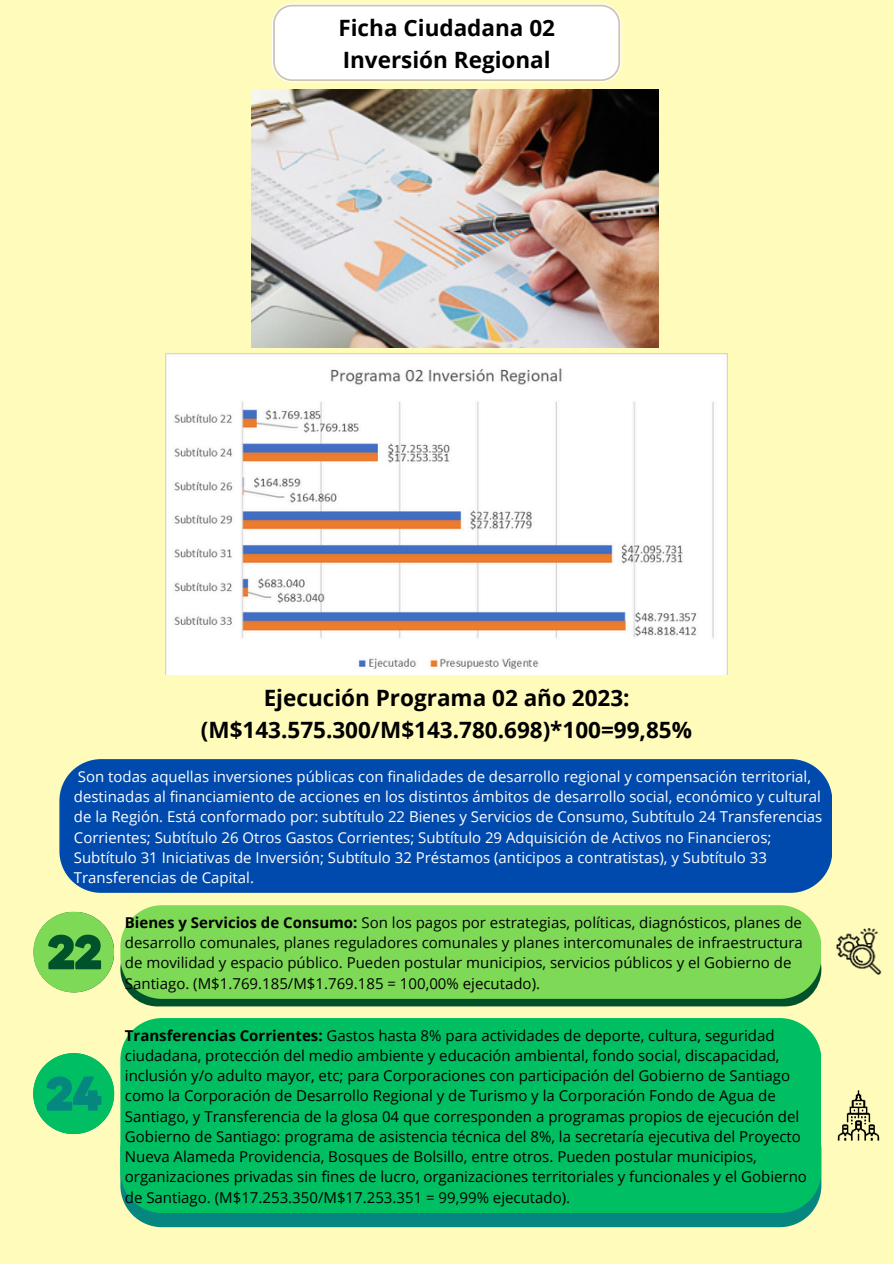
<style>
.page{position:relative;width:894px;height:1264px;background:#fff}
.page>*{position:absolute;margin:0;border:0;box-sizing:border-box;transform-origin:0 0}
.t1{font:700 22.5px/31.5px "Open Sans";color:#000}
.t2{font:15px/20.2px "Open Sans";color:#000}
.t3{font:15px/20.2px "Open Sans";color:#fff}
.s1{font-weight:700}
</style>
<div class="page">
<div style="left:0;top:0;width:893px;height:1263px;background:#fffcbb"></div>
<div style="left:120px;top:932px;width:701px;height:74px;background:#00522a;border-radius:37px"></div>
<svg style="left:33px;top:911px;width:81px;height:81px"></svg>
<div style="left:120px;top:905px;width:701px;height:93px;background:#7ed957"></div>
<svg style="left:33px;top:1053px;width:81px;height:81px"></svg>
<svg style="left:130px;top:1212px;width:682px;height:15px;background:#0b8d7f"></svg>
<div style="left:120px;top:1018px;width:701px;height:194px;background:#00bf63"></div>
<img style="left:251px;top:89px;width:407px;height:258px">
<svg style="left:272px;top:4px;width:349px;height:78px;background:#fcfbfa"></svg>
<img style="left:836px;top:928px;width:46px;height:47px">
<img style="left:837px;top:1090px;width:43px;height:51px">
<img style="left:166px;top:354px;width:561px;height:320px">
<div style="left:59px;top:759px;width:773px;height:133px;background:#004aad"></div>
<p class="t1" style="left:338px;top:12px;width:218px">Ficha Ciudadana 02<br>Inversión Regional</p>
<p class="t1" style="left:201px;top:681px;width:492px;text-align:center">Ejecución Programa 02 año 2023: (M$143.575.300/M$143.780.698)*100=99,85%</p>
<p class="t3" style="left:74px;top:765px;width:749px">Son todas aquellas inversiones públicas con finalidades de desarrollo regional y compensación territorial, destinadas al financiamiento de acciones en los distintos ámbitos de desarrollo social, económico y cultural de la Región. Está conformado por: subtítulo 22 Bienes y Servicios de Consumo, Subtítulo 24 Transferencias Corrientes; Subtítulo 26 Otros Gastos Corrientes; Subtítulo 29 Adquisición de Activos no Financieros; Subtítulo 31 Iniciativas de Inversión; Subtítulo 32 Préstamos (anticipos a contratistas), y Subtítulo 33<br>Transferencias de Capital.</p>
<p class="t2" style="left:125px;top:911px;width:679px"><span class="s1">Bienes y Servicios de Consumo:</span> Son los pagos por estrategias, políticas, diagnósticos, planes de desarrollo comunales, planes reguladores comunales y planes intercomunales de infraestructura de movilidad y espacio público. Pueden postular municipios, servicios públicos y el Gobierno de Santiago. (M$1.769.185/M$1.769.185 = 100,00% ejecutado).</p>
<h1 class="t2" style="left:125px;top:1024px;width:683px"><span class="s1">Transferencias Corrientes:</span> Gastos hasta 8% para actividades de deporte, cultura, seguridad ciudadana, protección del medio ambiente y educación ambiental, fondo social, discapacidad, inclusión y/o adulto mayor, etc; para Corporaciones con participación del Gobierno de Santiago como la Corporación de Desarrollo Regional y de Turismo y la Corporación Fondo de Agua de Santiago, y Transferencia de la glosa 04 que corresponden a programas propios de ejecución del Gobierno de Santiago: programa de asistencia técnica del 8%, la secretaría ejecutiva del Proyecto Nueva Alameda Providencia, Bosques de Bolsillo, entre otros. Pueden postular municipios, organizaciones privadas sin fines de lucro, organizaciones territoriales y funcionales y el Gobierno de Santiago. (M$17.253.350/M$17.253.351 = 99,99% ejecutado).</h1>
</div>
